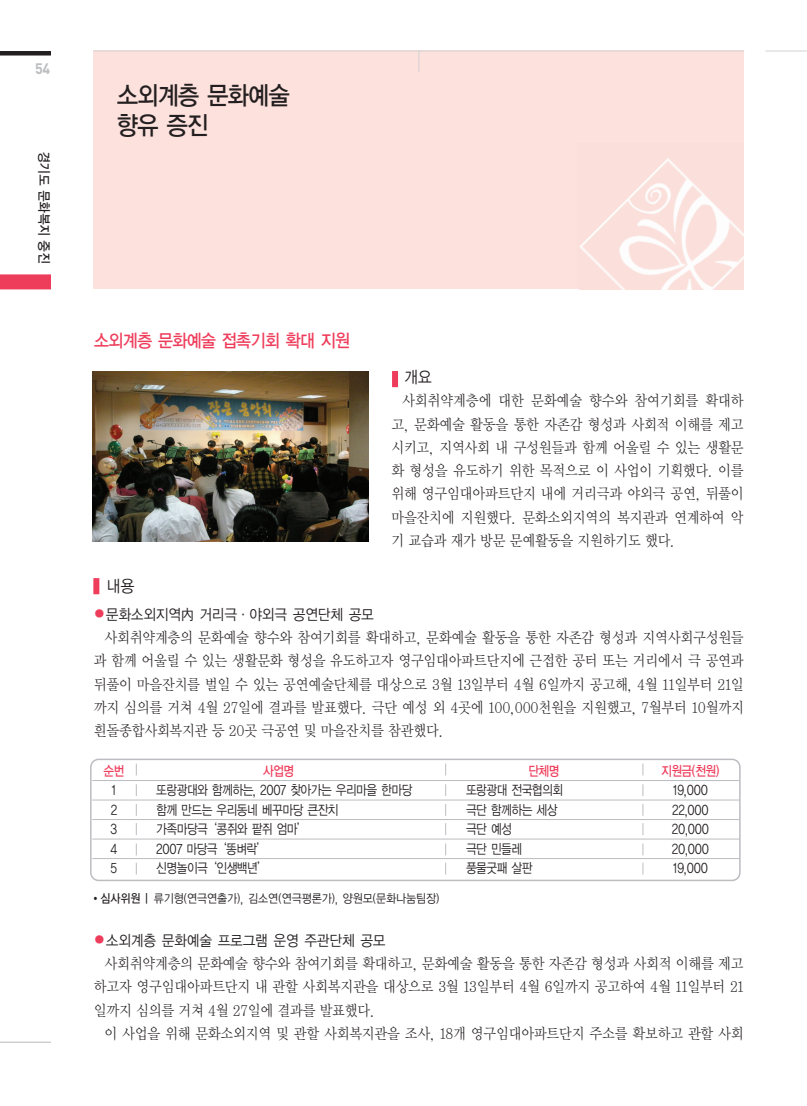
<style>
.page{position:relative;width:807px;height:1106px;background:#fff}
.page>*{position:absolute;margin:0;border:0;box-sizing:border-box;transform-origin:0 0}
.t1{font:25.5px/30.6px "YGO13 KS Cpc EUC H";letter-spacing:-.11em;color:#231f20;scale:.9 1}
.t2{font:18px "YGO13 KS Cpc EUC H";letter-spacing:-.11em;color:#ee3d5b;scale:.9 1}
.t3{font:16.5px "YGO12 KS Cpc EUC H";color:#231f20;scale:.9 1}
.t4{font:15px/23.2px "Y Mj O12 KS Cpc EUC H";letter-spacing:-.065em;color:#231f20;text-align:justify;scale:.9 1}
.t5{font:15px "YGO12 KS Cpc EUC H";letter-spacing:-.07em;color:#231f20;scale:.9 1}
.t6{font:700 15px "DIN";color:#bcbdc0;scale:.95 1}
.t7{font:13.5px "YGO12 KS Cpc EUC H";letter-spacing:-.105em;color:#231f20;scale:.85 1}
.t8{font:13.5px "YGO13 KS Cpc EUC H";letter-spacing:-.11em;color:#ee3d5b;scale:.85 1}
.t9{font:13.5px "YGO13 KS Cpc EUC H";letter-spacing:-.075em;color:#231f20;scale:.9 1}
.t10{font:12px "YGO12 KS Cpc EUC H";letter-spacing:-.07em;color:#231f20;scale:.9 1}
.s1{font-size:12px;color:#ee3d5b}
.s2{font-family:"YGO13 KS Cpc EUC H"}
</style>
<div class="page">
<div style="left:94px;top:51px;width:650px;height:238px;background:#fde1dc"></div>
<div style="left:0;top:51px;width:51px;height:5px;background:#231f20"></div>
<div style="left:0;top:274px;width:51px;height:15px;background:#ee3d5b"></div>
<hr style="left:765px;top:51px;width:42px;height:1px;background:#d1d2d4">
<hr style="left:0;top:1041px;width:51px;height:1px;background:#bcbdc0">
<hr style="left:94px;top:51px;width:650px;height:1px;background:#d1d2d4">
<svg style="left:418px;top:52px;width:1px;height:20px"></svg>
<img style="left:579px;top:158px;width:165px;height:131px">
<div style="left:90px;top:758px;width:651px;height:123px;border:2px solid #bcbdc0;border-radius:8px"></div>
<hr style="left:92px;top:780px;width:648px;height:1px;background:#bcbdc0">
<hr style="left:92px;top:799px;width:648px;height:1px;background:#bcbdc0">
<hr style="left:92px;top:819px;width:648px;height:1px;background:#bcbdc0">
<hr style="left:92px;top:838px;width:648px;height:1px;background:#bcbdc0">
<hr style="left:92px;top:858px;width:648px;height:1px;background:#bcbdc0">
<svg style="left:445px;top:763px;width:1px;height:12px"></svg>
<svg style="left:445px;top:784px;width:1px;height:12px"></svg>
<svg style="left:445px;top:823px;width:1px;height:12px"></svg>
<svg style="left:445px;top:843px;width:1px;height:12px"></svg>
<svg style="left:445px;top:862px;width:1px;height:12px"></svg>
<svg style="left:136px;top:763px;width:1px;height:12px"></svg>
<svg style="left:136px;top:784px;width:1px;height:12px"></svg>
<svg style="left:136px;top:823px;width:1px;height:12px"></svg>
<svg style="left:136px;top:843px;width:1px;height:12px"></svg>
<svg style="left:136px;top:862px;width:1px;height:12px"></svg>
<svg style="left:643px;top:784px;width:1px;height:12px"></svg>
<svg style="left:643px;top:823px;width:1px;height:12px"></svg>
<svg style="left:643px;top:843px;width:1px;height:12px"></svg>
<img style="left:92px;top:372px;width:277px;height:170px">
<div style="left:392px;top:371px;width:6px;height:16px;background:#ee3d5b"></div>
<div style="left:93px;top:578px;width:6px;height:16px;background:#ee3d5b"></div>
<p class="t6" style="left:35px;top:63px;width:17px">54</p>
<p class="t9" style="left:50px;top:151px;width:126px;rotate:90deg">경기도 문화복지 중진</p>
<h1 class="t1" style="left:116px;top:81px;width:195px">소외계층 문화예술 향유 증진</h1>
<p class="t2" style="left:94px;top:332px;width:287px">소외계층 문화예술 접촉기회 확대 지원</p>
<p class="t3" style="left:404px;top:369px;width:33px">개요</p>
<p class="t4" style="left:391px;top:390px;width:394px;text-indent:11px">사회취약계층에 대한 문화예술 향수와 참여기회를 확대하 고, 문화예술 활동을 통한 자존감 형성과 사회적 이해를 제고 시키고, 지역사회 내 구성원들과 함께 어울릴 수 있는 생활문 화 형성을 유도하기 위한 목적으로 이 사업이 기획했다. 이를 위해 영구임대아파트단지 내에 거리극과 야외극 공연, 뒤풀이 마을잔치에 지원했다. 문화소외지역의 복지관과 연계하여 악 기 교습과 재가 방문 문예활동을 지원하기도 했다.</p>
<p class="t3" style="left:106px;top:579px;width:33px">내용</p>
<p class="t5" style="left:94px;top:607px;width:314px"><span class="s1">●</span>문화소외지역內 거리극·야외극 공연단체 공모</p>
<p class="t4" style="left:94px;top:627px;width:724px;text-indent:11px">사회취약계층의 문화예술 향수와 참여기회를 확대하고, 문화예술 활동을 통한 자존감 형성과 지역사회구성원들 과 함께 어울릴 수 있는 생활문화 형성을 유도하고자 영구임대아파트단지에 근접한 공터 또는 거리에서 극 공연과 뒤풀이 마을잔치를 벌일 수 있는 공연예술단체를 대상으로 3월 13일부터 4월 6일까지 공고해, 4월 11일부터 21일 까지 심의를 거쳐 4월 27일에 결과를 발표했다. 극단 예성 외 4곳에 100,000천원을 지원했고, 7월부터 10월까지 흰돌종합사회복지관 등 20곳 극공연 및 마을잔치를 참관했다.</p>
<p class="t8" style="left:103px;top:764px;width:27px">순번</p>
<p class="t8" style="left:263px;top:764px;width:39px">사업명</p>
<p class="t8" style="left:528px;top:764px;width:39px">단체명</p>
<p class="t8" style="left:661px;top:764px;width:71px">지원금(천원)</p>
<p class="t7" style="left:111px;top:784px;width:8px">1</p>
<p class="t7" style="left:156px;top:784px;width:304px">또랑광대와 함께하는, 2007 찾아가는 우리마을 한마당</p>
<p class="t7" style="left:466px;top:784px;width:117px">또랑광대 전국협의회</p>
<p class="t7" style="left:673px;top:784px;width:44px">19,000</p>
<p class="t7" style="left:110px;top:803px;width:10px">2</p>
<p class="t7" style="left:156px;top:803px;width:217px">함께 만드는 우리동네 베꾸마당 큰잔치</p>
<p class="t7" style="left:466px;top:803px;width:110px">극단 함께하는 세상</p>
<p class="t7" style="left:672px;top:803px;width:45px">22,000</p>
<p class="t7" style="left:110px;top:823px;width:10px">3</p>
<p class="t7" style="left:156px;top:823px;width:181px">가족마당극‘콩쥐와 팥쥐 엄마’</p>
<p class="t7" style="left:466px;top:823px;width:56px">극단 예성</p>
<p class="t7" style="left:671px;top:823px;width:46px">20,000</p>
<p class="t7" style="left:110px;top:842px;width:10px">4</p>
<p class="t7" style="left:156px;top:842px;width:133px">2007 마당극‘똥벼락’</p>
<p class="t7" style="left:466px;top:842px;width:69px">극단 민들레</p>
<p class="t7" style="left:671px;top:842px;width:46px">20,000</p>
<p class="t7" style="left:110px;top:862px;width:10px">5</p>
<p class="t7" style="left:156px;top:862px;width:134px">신명놀이극‘인생백년’</p>
<p class="t7" style="left:466px;top:862px;width:81px">풍물굿패 살판</p>
<p class="t7" style="left:673px;top:862px;width:44px">19,000</p>
<p class="t10" style="left:100px;top:892px;width:379px"><span class="s2">심사위원 |</span> 류기형(연극연출가), 김소연(연극평론가), 양원모(문화나눔팀장)</p>
<p class="t5" style="left:94px;top:933px;width:326px"><span class="s1">●</span>소외계층 문화예술 프로그램 운영 주관단체 공모</p>
<p class="t4" style="left:94px;top:952px;width:724px;text-indent:11px">사회취약계층의 문화예술 향수와 참여기회를 확대하고, 문화예술 활동을 통한 자존감 형성과 사회적 이해를 제고 하고자 영구임대아파트단지 내 관할 사회복지관을 대상으로 3월 13일부터 4월 6일까지 공고하여 4월 11일부터 21 일까지 심의를 거쳐 4월 27일에 결과를 발표했다.</p>
<p class="t4" style="left:104px;top:1022px;width:713px">이 사업을 위해 문화소외지역 및 관할 사회복지관을 조사, 18개 영구임대아파트단지 주소를 확보하고 관할 사회</p>
</div>
